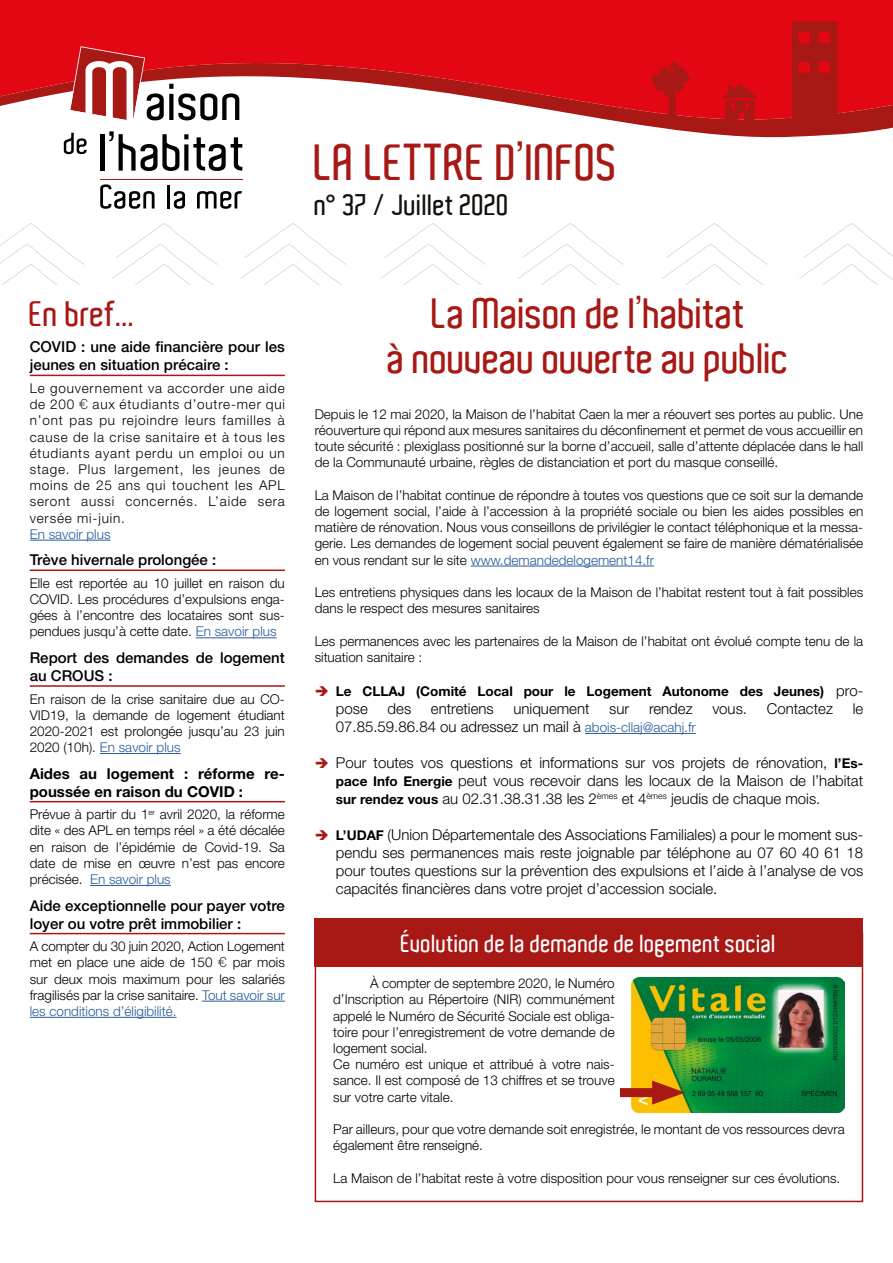
<style>
.page{position:relative;width:893px;height:1263px;background:#fff}
.page>*{position:absolute;margin:0;border:0;box-sizing:border-box;transform-origin:0 0}
.t1{font:600 49.5px "Aldo";letter-spacing:-.005em;color:#a81815}
.t2{font:600 41.25px "Aldo";letter-spacing:-.015em;color:#a81815}
.t3{font:600 34.5px "Aldo";color:#a81815}
.t4{font:600 28.5px "Aldo";color:#12110c}
.t5{font:600 24px "Aldo";color:#fff}
.t6{font:300 15px/18px "Helvetica Neue";color:#000;text-align:justify}
.sous-titres-brèves-p{font:500 15px/18px "Helvetica Neue";color:#000}
.sous-titres-brèves-p-2{font:700 15px/18px "Helvetica Neue";color:#000}
.Brèves{font:300 13.5px/16.2px "Helvetica Neue";color:#000;text-align:justify}
.t7{font:700 13.5px "Helvetica Neue";color:#000}
.Brèves-2{font:300 13.5px "Helvetica Neue";color:#275b9b}
.s1{font-family:"Benton Sans"}
.s2{color:#275b9b}
.s3{font-weight:300;font-size:15px}
.s4{font-size:13.5px;color:#275b9b}
.s5{font-weight:700;font-size:13.5px}
</style>
<div class="page">
<svg style="left:0;top:223px;width:84px;height:62px"></svg>
<svg style="left:112px;top:223px;width:106px;height:62px"></svg>
<svg style="left:240px;top:223px;width:106px;height:62px"></svg>
<svg style="left:380px;top:223px;width:106px;height:62px"></svg>
<svg style="left:518px;top:223px;width:106px;height:62px"></svg>
<svg style="left:662px;top:223px;width:106px;height:62px"></svg>
<svg style="left:799px;top:223px;width:94px;height:62px"></svg>
<div style="left:315px;top:918px;width:548px;height:49px;background:#a81815"></div>
<svg style="left:63px;top:125px;width:830px;height:18px"></svg>
<svg style="left:0;top:0;width:893px;height:125px;fill:#e30613"></svg>
<hr style="left:30px;top:375px;width:255px;height:1px;background:#a81815">
<hr style="left:30px;top:540px;width:81px;height:1px;background:#275b9b">
<hr style="left:30px;top:569px;width:255px;height:2px;background:#a81815">
<hr style="left:196px;top:637px;width:81px;height:1px;background:#275b9b">
<hr style="left:30px;top:685px;width:255px;height:2px;background:#a81815">
<hr style="left:100px;top:753px;width:81px;height:1px;background:#275b9b">
<hr style="left:30px;top:801px;width:255px;height:1px;background:#a81815">
<hr style="left:90px;top:885px;width:81px;height:1px;background:#275b9b">
<hr style="left:30px;top:933px;width:255px;height:1px;background:#a81815">
<hr style="left:202px;top:1001px;width:83px;height:1px;background:#275b9b">
<hr style="left:30px;top:1017px;width:147px;height:1px;background:#275b9b">
<svg style="left:792px;top:21px;width:46px;height:106px;background:#ae1514"></svg>
<svg style="left:651px;top:61px;width:39px;height:57px;background:#c70e14"></svg>
<svg style="left:722px;top:83px;width:36px;height:39px"></svg>
<svg style="left:100px;top:184px;width:55px;height:25px"></svg>
<hr style="left:167px;top:185px;width:3px;height:23px;background:#000">
<svg style="left:174px;top:191px;width:11px;height:18px"></svg>
<svg style="left:197px;top:191px;width:45px;height:18px"></svg>
<hr style="left:100px;top:179px;width:142px;height:1px;background:#a81815">
<svg style="left:69px;top:46px;width:170px;height:76px"></svg>
<svg style="left:64px;top:133px;width:23px;height:21px"></svg>
<hr style="left:100px;top:134px;width:4px;height:37px;background:#000">
<svg style="left:109px;top:131px;width:133px;height:40px"></svg>
<hr style="left:471px;top:566px;width:183px;height:1px;background:#275b9b">
<hr style="left:585px;top:733px;width:111px;height:1px;background:#275b9b">
<div style="left:315px;top:933px;width:548px;height:269px;border:2px solid #a81815"></div>
<img style="left:632px;top:978px;width:213px;height:134px">
<div style="left:620px;top:1088px;width:46px;height:9px;background:#a81815"></div>
<svg style="left:652px;top:1013px;width:125px;height:190px"></svg>
<p class="t1" style="left:315px;top:135px;width:306px">LA LETTRE D’INFOS</p>
<p class="t4" style="left:315px;top:189px;width:197px">n° 37 / Juillet 2020</p>
<p class="t3" style="left:30px;top:294px;width:107px">En bref...</p>
<p class="sous-titres-brèves-p" style="left:30px;top:338px;width:257px">COVID : une aide financière pour les jeunes en situation précaire :</p>
<p class="Brèves" style="left:30px;top:380px;width:257px">Le gouvernement va accorder une aide de 200 <span class="s1">€</span> aux étudiants d’outre-mer qui n’ont pas pu rejoindre leurs familles à cause de la crise sanitaire et à tous les étudiants ayant perdu un emploi ou un stage. Plus largement, les jeunes de moins de 25 ans qui touchent les APL seront aussi concernés. L’aide sera versée mi-juin.</p>
<p class="Brèves-2" style="left:30px;top:526px;width:82px">En savoir plus</p>
<p class="sous-titres-brèves-p" style="left:30px;top:551px;width:188px">Trève hivernale prolongée :</p>
<p class="Brèves" style="left:30px;top:575px;width:257px">Elle est reportée au 10 juillet en raison du COVID. Les procédures d’expulsions enga&shy;gées à l’encontre des locataires sont sus&shy;pendues jusqu’à cette date. <span class="s2">En savoir plus</span></p>
<p class="sous-titres-brèves-p" style="left:30px;top:648px;width:257px">Report des demandes de logement au CROUS :</p>
<p class="Brèves" style="left:30px;top:690px;width:257px">En raison de la crise sanitaire due au CO-VID19, la demande de logement étudiant 2020-2021 est prolongée jusqu’au 23 juin 2020 (10h). <span class="s2">En savoir plus</span></p>
<p class="sous-titres-brèves-p-2" style="left:30px;top:764px;width:257px">Aides au logement : réforme re&shy;poussée en raison du COVID :</p>
<p class="Brèves" style="left:30px;top:806px;width:257px">Prévue à partir du 1<sup>er</sup> avril 2020, la réforme dite « des APL en temps réel » a été décalée en raison de l’épidémie de Covid-19. Sa date de mise en œuvre n’est pas encore précisée. <span class="s2">En savoir plus</span></p>
<p class="sous-titres-brèves-p" style="left:30px;top:896px;width:257px">Aide exceptionnelle pour payer votre loyer ou votre prêt immobilier :</p>
<p class="Brèves" style="left:30px;top:938px;width:257px">A compter du 30 juin 2020, Action Logement met en place une aide de 150 <span class="s1">€</span> par mois sur deux mois maximum pour les salariés fragilisés par la crise sanitaire. <span class="s2">Tout savoir sur les conditions d’éligibilité.</span></p>
<p class="t2" style="left:432px;top:290px;width:315px">La Maison de l’habitat</p>
<p class="t2" style="left:388px;top:335px;width:404px">à nouveau ouverte au public</p>
<p class="Brèves" style="left:315px;top:406px;width:550px">Depuis le 12 mai 2020, la Maison de l’habitat Caen la mer a réouvert ses portes au public. Une réouverture qui répond aux mesures sanitaires du déconfinement et permet de vous accueillir en toute sécurité : plexiglass positionné sur la borne d’accueil, salle d’attente déplacée dans le hall de la Communauté urbaine, règles de distanciation et port du masque conseillé.</p>
<p class="Brèves" style="left:315px;top:487px;width:550px">La Maison de l’habitat continue de répondre à toutes vos questions que ce soit sur la demande de logement social, l’aide à l’accession à la propriété sociale ou bien les aides possibles en matière de rénovation. Nous vous conseillons de privilégier le contact téléphonique et la messa&shy;gerie. Les demandes de logement social peuvent également se faire de manière dématérialisée en vous rendant sur le site <span class="s2">www.demandedelogement14.fr</span></p>
<p class="Brèves" style="left:315px;top:584px;width:550px">Les entretiens physiques dans les locaux de la Maison de l’habitat restent tout à fait possibles dans le respect des mesures sanitaires</p>
<p class="Brèves" style="left:315px;top:632px;width:550px">Les permanences avec les partenaires de la Maison de l’habitat ont évolué compte tenu de la situation sanitaire :</p>
<p class="t7" style="left:336px;top:683px;width:529px">Le CLLAJ (Comité Local pour le Logement Autonome des Jeunes) <span class="s3">pro-</span></p>
<p class="t6" style="left:336px;top:699px;width:33px">pose</p>
<p class="t6" style="left:388px;top:699px;width:25px">des</p>
<p class="t6" style="left:431px;top:699px;width:64px">entretiens</p>
<p class="t6" style="left:513px;top:699px;width:78px">uniquement</p>
<p class="t6" style="left:609px;top:699px;width:21px">sur</p>
<p class="t6" style="left:649px;top:699px;width:45px">rendez</p>
<p class="t6" style="left:712px;top:699px;width:36px">vous.</p>
<p class="t6" style="left:767px;top:699px;width:68px">Contactez</p>
<p class="t6" style="left:853px;top:699px;width:12px">le</p>
<p class="t6" style="left:336px;top:717px;width:361px">07.85.59.86.84 ou adressez un mail à <span class="s4">abois-cllaj@acahj.fr</span></p>
<p class="t6" style="left:336px;top:753px;width:529px">Pour toutes vos questions et informations sur vos projets de rénovation, <span class="s5">l’Es&shy;pace Info Energie</span> peut vous recevoir dans les locaux de la Maison de l’habitat <span class="s5">sur rendez vous</span> au 02.31.38.31.38 les 2<sup>èmes</sup> et 4<sup>èmes</sup> jeudis de chaque mois.</p>
<p class="t6" style="left:336px;top:825px;width:529px"><span class="s5">L’UDAF</span> (Union Départementale des Associations Familiales) a pour le moment sus&shy;pendu ses permanences mais reste joignable par téléphone au 07 60 40 61 18 pour toutes questions sur la prévention des expulsions et l’aide à l’analyse de vos capacités financières dans votre projet d’accession sociale.</p>
<p class="t5" style="left:401px;top:929px;width:377px">Évolution de la demande de logement social</p>
<p class="Brèves" style="left:333px;top:975px;width:283px;text-indent:37px">À compter de septembre 2020, le Numéro d’Inscription au Répertoire (NIR) communément appelé le Numéro de Sécurité Sociale est obliga&shy;toire pour l’enregistrement de votre demande de logement social.</p>
<p class="Brèves" style="left:333px;top:1056px;width:283px">Ce numéro est unique et attribué à votre nais&shy;sance. Il est composé de 13 chiffres et se trouve sur votre carte vitale.</p>
<p class="Brèves" style="left:333px;top:1121px;width:513px">Par ailleurs, pour que votre demande soit enregistrée, le montant de vos ressources devra également être renseigné.</p>
<p class="Brèves" style="left:333px;top:1169px;width:509px">La Maison de l’habitat reste à votre disposition pour vous renseigner sur ces évolutions.</p>
</div>
